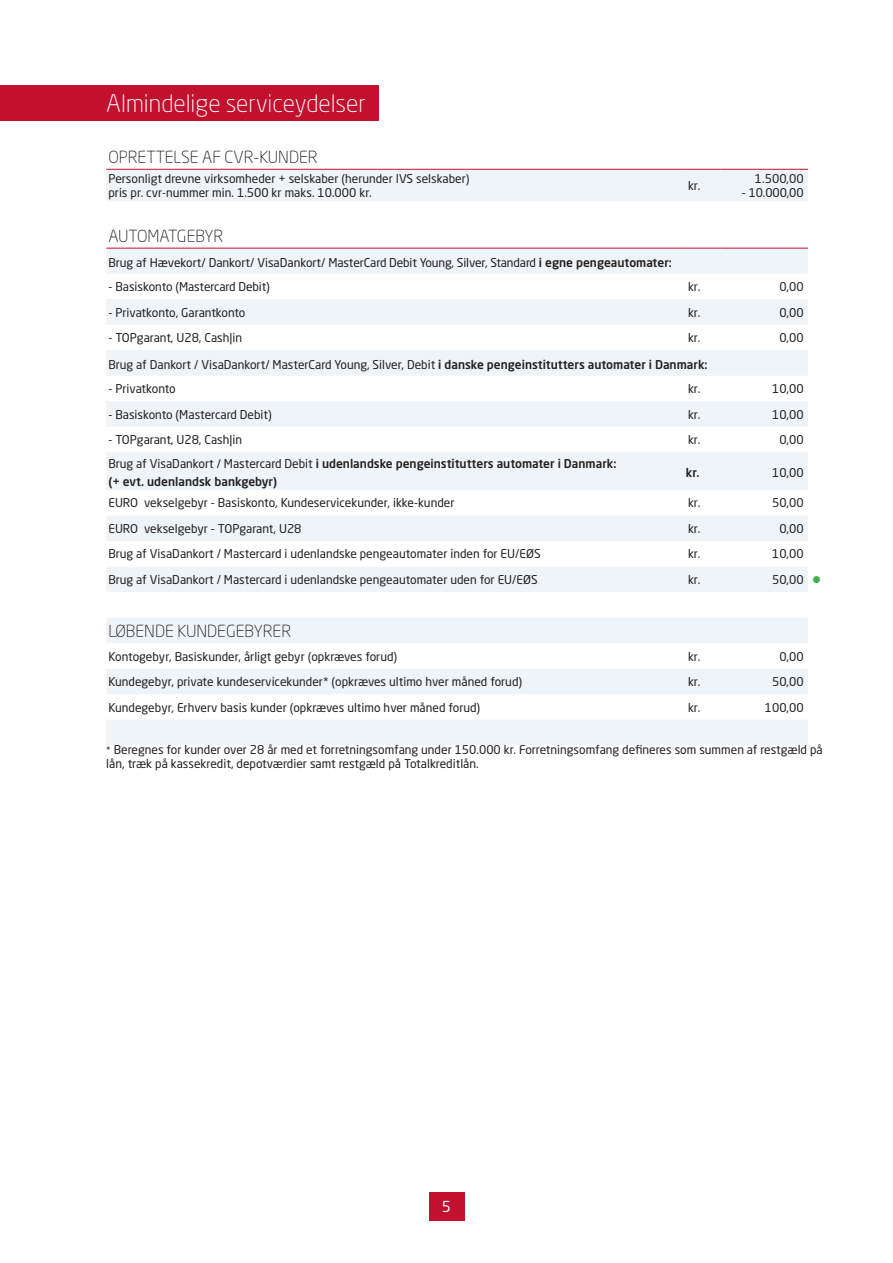
<style>
.page{position:relative;width:893px;height:1263px;background:#fff}
.page>*{position:absolute;margin:0;border:0;box-sizing:border-box;transform-origin:0 0}
.t1{font:300 24px "Neo Sans Std";color:#fff}
.t2{font:300 16.5px "Neo Sans Std";color:#231f20}
.t3{font:15px "Neo Sans Std";color:#fff}
.t4{font:12px/14.4px "Neo Sans Std";color:#231f20}
.t5{font:500 12px/18px "Neo Sans Std";color:#231f20}
.s1{font-weight:500}
.s2{font-weight:400}
.s3{color:#40ae49}
.s4{font-family:"Minion Pro"}
</style>
<div class="page">
<div style="left:106px;top:170px;width:702px;height:31px;background:#eef4f7"></div>
<hr style="left:106px;top:169px;width:578px;height:1px;background:#c3102f">
<hr style="left:684px;top:169px;width:36px;height:1px;background:#c3102f">
<hr style="left:720px;top:169px;width:88px;height:1px;background:#c3102f">
<svg style="left:106px;top:249px;width:702px;height:496px;fill:#eef4f7"></svg>
<svg style="left:106px;top:643px;width:614px;height:26px"></svg>
<hr style="left:106px;top:248px;width:578px;height:1px;background:#c3102f">
<hr style="left:684px;top:248px;width:36px;height:1px;background:#c3102f">
<hr style="left:720px;top:248px;width:88px;height:1px;background:#c3102f">
<div style="left:0;top:85px;width:379px;height:35px;background:#c3102f"></div>
<div style="left:429px;top:1192px;width:35px;height:28px;background:#c3102f"></div>
<h1 class="t1" style="left:106px;top:89px;width:261px">Almindelige serviceydelser</h1>
<h2 class="t2" style="left:108px;top:147px;width:211px">OPRETTELSE AF CVR-KUNDER</h2>
<p class="t4" style="left:108px;top:171px;width:363px">Personligt drevne virksomheder + selskaber (herunder IVS selskaber) pris pr. cvr-nummer min. 1.500 kr maks. 10.000 kr.</p>
<p class="t4" style="left:688px;top:178px;width:14px">kr.</p>
<p class="t4" style="left:755px;top:171px;width:50px">1.500,00</p>
<p class="t4" style="left:742px;top:185px;width:63px">- 10.000,00</p>
<h2 class="t2" style="left:108px;top:226px;width:117px">AUTOMATGEBYR</h2>
<p class="t4" style="left:108px;top:255px;width:565px">Brug af Hævekort/ Dankort/ VisaDankort/ MasterCard Debit Young, Silver, Standard <span class="s1">i egne pengeautomater:</span></p>
<p class="t4" style="left:108px;top:279px;width:163px">- Basiskonto (Mastercard Debit)</p>
<p class="t4" style="left:688px;top:279px;width:14px">kr.</p>
<p class="t4" style="left:779px;top:279px;width:26px">0,00</p>
<p class="t4" style="left:108px;top:305px;width:139px">- Privatkonto, Garantkonto</p>
<p class="t4" style="left:688px;top:305px;width:14px">kr.</p>
<p class="t4" style="left:779px;top:305px;width:26px">0,00</p>
<p class="t4" style="left:108px;top:330px;width:135px">- TOPgarant, U28, Cash|in</p>
<p class="t4" style="left:688px;top:330px;width:14px">kr.</p>
<p class="t4" style="left:779px;top:330px;width:26px">0,00</p>
<p class="t4" style="left:108px;top:357px;width:601px">Brug af Dankort / VisaDankort/ MasterCard Young, Silver, Debit <span class="s1">i danske pengeinstitutters automater i Danmark:</span></p>
<p class="t4" style="left:108px;top:381px;width:69px">- Privatkonto</p>
<p class="t4" style="left:688px;top:381px;width:14px">kr.</p>
<p class="t4" style="left:772px;top:381px;width:33px">10,00</p>
<p class="t4" style="left:108px;top:407px;width:165px">- Basiskonto (Mastercard Debit)</p>
<p class="t4" style="left:688px;top:407px;width:14px">kr.</p>
<p class="t4" style="left:772px;top:407px;width:33px">10,00</p>
<p class="t4" style="left:108px;top:432px;width:135px">- TOPgarant, U28, Cash|in</p>
<p class="t4" style="left:688px;top:432px;width:14px">kr.</p>
<p class="t4" style="left:779px;top:432px;width:26px">0,00</p>
<p class="t5" style="left:108px;top:454px;width:510px"><span class="s2">Brug af VisaDankort / Mastercard Debit</span> i udenlandske pengeinstitutters automater i Danmark: (+ evt. udenlandsk bankgebyr)</p>
<p class="t5" style="left:686px;top:463px;width:15px">kr.</p>
<p class="t4" style="left:772px;top:465px;width:33px">10,00</p>
<p class="t4" style="left:108px;top:496px;width:348px">EURO vekselgebyr - Basiskonto, Kundeservicekunder, ikke-kunder</p>
<p class="t4" style="left:688px;top:496px;width:14px">kr.</p>
<p class="t4" style="left:772px;top:496px;width:33px">50,00</p>
<p class="t4" style="left:108px;top:521px;width:195px">EURO vekselgebyr - TOPgarant, U28</p>
<p class="t4" style="left:688px;top:521px;width:14px">kr.</p>
<p class="t4" style="left:779px;top:521px;width:26px">0,00</p>
<p class="t4" style="left:108px;top:547px;width:434px">Brug af VisaDankort / Mastercard i udenlandske pengeautomater inden for EU/EØS</p>
<p class="t4" style="left:688px;top:547px;width:14px">kr.</p>
<p class="t4" style="left:772px;top:547px;width:33px">10,00</p>
<p class="t4" style="left:108px;top:572px;width:431px">Brug af VisaDankort / Mastercard i udenlandske pengeautomater uden for EU/EØS</p>
<p class="t4" style="left:688px;top:572px;width:14px">kr.</p>
<p class="t4" style="left:772px;top:572px;width:51px">50,00 <span class="s3">●</span></p>
<h2 class="t2" style="left:108px;top:621px;width:184px">LØBENDE KUNDEGEBYRER</h2>
<p class="t4" style="left:108px;top:649px;width:290px">Kontogebyr, Basiskunder, årligt gebyr (opkræves forud)</p>
<p class="t4" style="left:688px;top:649px;width:14px">kr.</p>
<p class="t4" style="left:779px;top:649px;width:26px">0,00</p>
<p class="t4" style="left:108px;top:674px;width:415px">Kundegebyr, private kundeservicekunder* (opkræves ultimo hver måned forud)</p>
<p class="t4" style="left:688px;top:674px;width:14px">kr.</p>
<p class="t4" style="left:772px;top:674px;width:33px">50,00</p>
<p class="t4" style="left:108px;top:700px;width:373px">Kundegebyr, Erhverv basis kunder (opkræves ultimo hver måned forud)</p>
<p class="t4" style="left:688px;top:700px;width:14px">kr.</p>
<p class="t4" style="left:765px;top:700px;width:40px">100,00</p>
<p class="t4" style="left:106px;top:742px;width:718px"><span class="s4">*</span> Beregnes for kunder over 28 år med et forretningsomfang under 150.000 kr. Forretningsomfang defineres som summen af restgæld på lån, træk på kassekredit, depotværdier samt restgæld på Totalkreditlån.</p>
<p class="t3" style="left:442px;top:1197px;width:11px">5</p>
</div>
